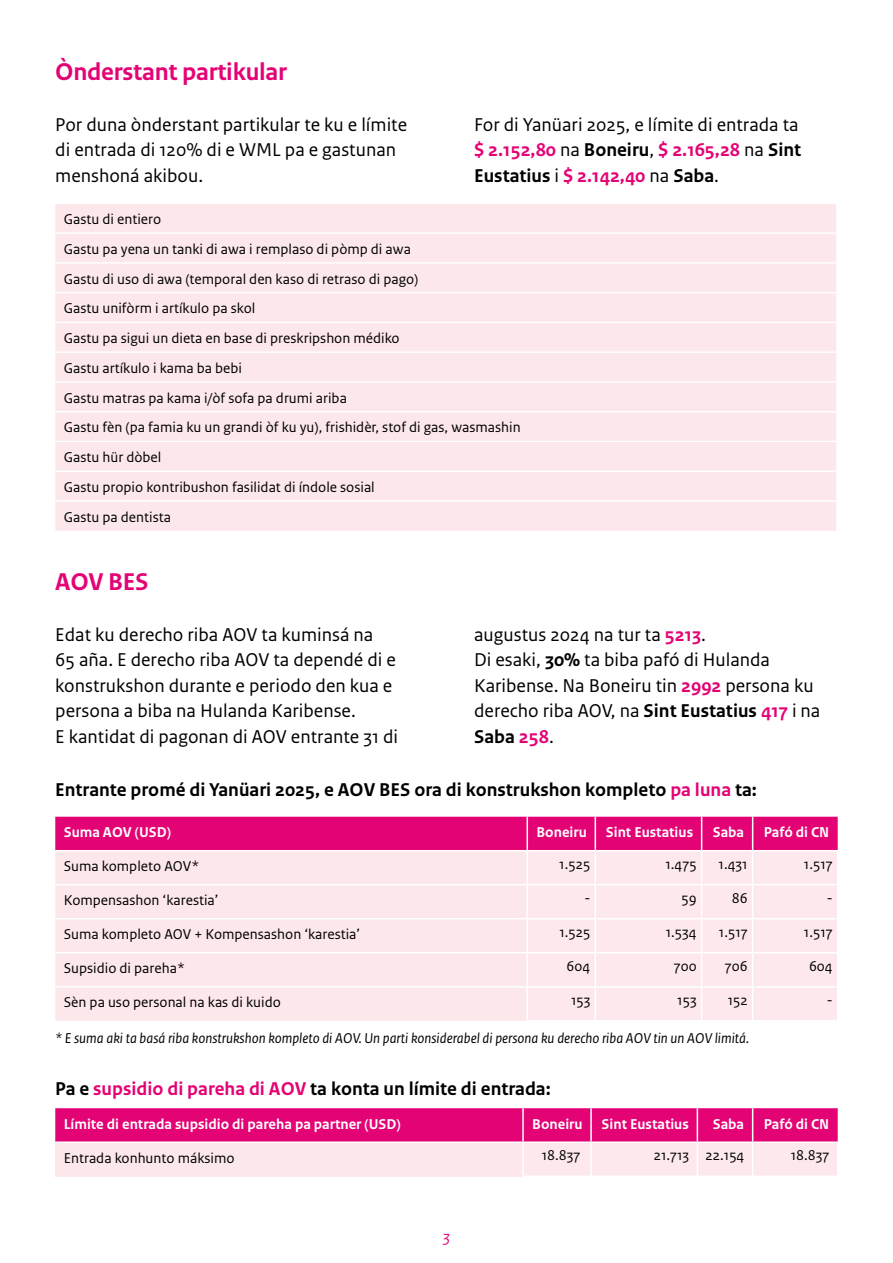
<style>
.page{position:relative;width:893px;height:1263px;background:#fff}
.page>*{position:absolute;margin:0;border:0;box-sizing:border-box;transform-origin:0 0}
.t1{font:700 25.5px "Rijksoverheid Sans Text";letter-spacing:-.01em;color:#e40375}
.t2{font:19.5px/25.5px "Rijksoverheid Sans Text";color:#000}
.t3{font:700 19.5px "Rijksoverheid Sans Text";color:#000}
.t4{font:italic 16.5px "Rijksoverheid Sans Text";color:#e40375}
.t5{font:15px/29.7px "Rijksoverheid Sans Text";color:#000}
.t6{font:700 15px "Rijksoverheid Sans Text";color:#fff}
.t7{font:italic 15px "Rijksoverheid Sans Text";color:#000}
.s1{font-weight:700;color:#e40375}
.s2{font-weight:700}
.s3{color:#e40375}
</style>
<div class="page">
<div style="left:55px;top:204px;width:781px;height:327px;background:#fce7eb"></div>
<hr style="left:55px;top:232px;width:781px;height:2px;background:#fff">
<hr style="left:55px;top:262px;width:781px;height:2px;background:#fff">
<hr style="left:55px;top:292px;width:781px;height:1px;background:#fff">
<hr style="left:55px;top:322px;width:781px;height:1px;background:#fff">
<hr style="left:55px;top:351px;width:781px;height:2px;background:#fff">
<hr style="left:55px;top:381px;width:781px;height:2px;background:#fff">
<hr style="left:55px;top:411px;width:781px;height:1px;background:#fff">
<hr style="left:55px;top:441px;width:781px;height:1px;background:#fff">
<hr style="left:55px;top:470px;width:781px;height:2px;background:#fff">
<hr style="left:55px;top:500px;width:781px;height:2px;background:#fff">
<div style="left:55px;top:817px;width:783px;height:33px;background:#e40375"></div>
<div style="left:55px;top:851px;width:471px;height:170px;background:#fce7eb"></div>
<div style="left:528px;top:851px;width:309px;height:169px;background:#fde9ed"></div>
<hr style="left:595px;top:851px;width:1px;height:33px;background:#fff">
<hr style="left:701px;top:851px;width:1px;height:33px;background:#fff">
<hr style="left:752px;top:851px;width:1px;height:33px;background:#fff">
<hr style="left:526px;top:884px;width:69px;height:1px;background:#fff">
<hr style="left:595px;top:884px;width:107px;height:1px;background:#fff">
<hr style="left:595px;top:885px;width:1px;height:33px;background:#fff">
<hr style="left:702px;top:884px;width:51px;height:1px;background:#fff">
<hr style="left:701px;top:885px;width:1px;height:33px;background:#fff">
<hr style="left:753px;top:884px;width:85px;height:1px;background:#fff">
<hr style="left:752px;top:885px;width:1px;height:33px;background:#fff">
<hr style="left:526px;top:918px;width:69px;height:1px;background:#fff">
<hr style="left:595px;top:918px;width:107px;height:1px;background:#fff">
<hr style="left:595px;top:919px;width:1px;height:33px;background:#fff">
<hr style="left:702px;top:918px;width:51px;height:1px;background:#fff">
<hr style="left:701px;top:919px;width:1px;height:33px;background:#fff">
<hr style="left:753px;top:918px;width:85px;height:1px;background:#fff">
<hr style="left:752px;top:919px;width:1px;height:33px;background:#fff">
<hr style="left:528px;top:952px;width:67px;height:1px;background:#fff">
<hr style="left:595px;top:952px;width:107px;height:1px;background:#fff">
<hr style="left:595px;top:953px;width:1px;height:33px;background:#fff">
<hr style="left:702px;top:952px;width:51px;height:1px;background:#fff">
<hr style="left:701px;top:953px;width:1px;height:33px;background:#fff">
<hr style="left:753px;top:952px;width:85px;height:1px;background:#fff">
<hr style="left:752px;top:953px;width:1px;height:33px;background:#fff">
<hr style="left:528px;top:986px;width:67px;height:1px;background:#fff">
<hr style="left:595px;top:986px;width:107px;height:1px;background:#fff">
<hr style="left:595px;top:987px;width:1px;height:33px;background:#fff">
<hr style="left:702px;top:986px;width:51px;height:1px;background:#fff">
<hr style="left:701px;top:987px;width:1px;height:33px;background:#fff">
<hr style="left:753px;top:986px;width:85px;height:1px;background:#fff">
<hr style="left:752px;top:987px;width:1px;height:33px;background:#fff">
<hr style="left:526px;top:817px;width:2px;height:33px;background:#fff">
<hr style="left:595px;top:817px;width:1px;height:33px;background:#fff">
<hr style="left:701px;top:817px;width:1px;height:33px;background:#fff">
<hr style="left:752px;top:817px;width:1px;height:33px;background:#fff">
<hr style="left:55px;top:884px;width:471px;height:1px;background:#fff">
<hr style="left:55px;top:918px;width:471px;height:1px;background:#fff">
<hr style="left:55px;top:952px;width:473px;height:1px;background:#fff">
<hr style="left:55px;top:986px;width:473px;height:1px;background:#fff">
<svg style="left:55px;top:1108px;width:783px;height:68px;background:#f075b0"></svg>
<hr style="left:524px;top:1141px;width:67px;height:2px;background:#fff">
<hr style="left:522px;top:1143px;width:2px;height:32px;background:#fff">
<hr style="left:591px;top:1141px;width:106px;height:2px;background:#fff">
<hr style="left:590px;top:1143px;width:2px;height:32px;background:#fff">
<hr style="left:697px;top:1141px;width:56px;height:2px;background:#fff">
<hr style="left:697px;top:1143px;width:1px;height:32px;background:#fff">
<hr style="left:753px;top:1141px;width:85px;height:2px;background:#fff">
<hr style="left:752px;top:1143px;width:1px;height:32px;background:#fff">
<hr style="left:837px;top:1143px;width:1px;height:32px;background:#fff">
<hr style="left:522px;top:1175px;width:69px;height:2px;background:#fff">
<hr style="left:591px;top:1175px;width:106px;height:2px;background:#fff">
<hr style="left:697px;top:1175px;width:56px;height:2px;background:#fff">
<hr style="left:753px;top:1175px;width:85px;height:2px;background:#fff">
<hr style="left:522px;top:1108px;width:2px;height:33px;background:#fff">
<hr style="left:590px;top:1108px;width:2px;height:33px;background:#fff">
<hr style="left:697px;top:1108px;width:1px;height:33px;background:#fff">
<hr style="left:752px;top:1108px;width:1px;height:33px;background:#fff">
<hr style="left:55px;top:1141px;width:469px;height:2px;background:#fff">
<h1 class="t1" style="left:55px;top:57px;width:233px">Ònderstant partikular</h1>
<h2 class="t2" style="left:55px;top:112px;width:353px">Por duna ònderstant partikular te ku e límite di entrada di 120% di e WML pa e gastunan menshoná akibou.</h2>
<h2 class="t2" style="left:474px;top:112px;width:328px">For di Yanüari 2025, e límite di entrada ta <span class="s1">$ 2.152,80</span> na <span class="s2">Boneiru</span>, <span class="s1">$ 2.165,28</span> na <span class="s2">Sint<br>Eustatius</span> i <span class="s1">$ 2.142,40</span> na <span class="s2">Saba</span>.</h2>
<p class="t5" style="left:64px;top:204px;width:458px">Gastu di entiero<br>Gastu pa yena un tanki di awa i remplaso di pòmp di awa<br>Gastu di uso di awa (temporal den kaso di retraso di pago)<br>Gastu unifòrm i artíkulo pa skol<br>Gastu pa sigui un dieta en base di preskripshon médiko<br>Gastu artíkulo i kama ba bebi<br>Gastu matras pa kama i/òf sofa pa drumi ariba<br>Gastu fèn (pa famia ku un grandi òf ku yu), frishidèr, stof di gas, wasmashin Gastu hür dòbel<br>Gastu propio kontribushon fasilidat di índole sosial<br>Gastu pa dentista</p>
<h1 class="t1" style="left:55px;top:567px;width:95px">AOV BES</h1>
<h2 class="t2" style="left:55px;top:622px;width:344px">Edat ku derecho riba AOV ta kuminsá na<br>65 aña. E derecho riba AOV ta dependé di e konstrukshon durante e periodo den kua e persona a biba na Hulanda Karibense.<br>E kantidat di pagonan di AOV entrante 31 di</h2>
<h2 class="t2" style="left:474px;top:622px;width:348px">augustus 2024 na tur ta <span class="s1">5213</span>.<br>Di esaki, <span class="s2">30%</span> ta biba pafó di Hulanda<br>Karibense. Na Boneiru tin <span class="s1">2992</span> persona ku derecho riba AOV, na <span class="s2">Sint Eustatius</span> <span class="s1">417</span> i na<br><span class="s2">Saba</span> <span class="s1">258</span>.</h2>
<h2 class="t3" style="left:55px;top:779px;width:703px">Entrante promé di Yanüari 2025, e AOV BES ora di konstrukshon kompleto <span class="s3">pa luna</span> ta:</h2>
<p class="t6" style="left:64px;top:824px;width:109px">Suma AOV (USD)</p>
<p class="t6" style="left:536px;top:824px;width:52px">Boneiru</p>
<p class="t6" style="left:606px;top:824px;width:89px">Sint Eustatius</p>
<p class="t6" style="left:713px;top:824px;width:33px">Saba</p>
<p class="t6" style="left:764px;top:824px;width:67px">Pafó di CN</p>
<p class="t5" style="left:64px;top:852px;width:137px">Suma kompleto AOV*</p>
<p class="t5" style="left:559px;top:849px;width:32px">1.525</p>
<p class="t5" style="left:665px;top:849px;width:33px">1.475</p>
<p class="t5" style="left:719px;top:849px;width:31px">1.431</p>
<p class="t5" style="left:804px;top:849px;width:30px">1.517</p>
<p class="t5" style="left:64px;top:886px;width:156px">Kompensashon ‘karestia’</p>
<p class="t5" style="left:584px;top:883px;width:7px">-</p>
<p class="t5" style="left:681px;top:883px;width:17px">59</p>
<p class="t5" style="left:732px;top:883px;width:17px">86</p>
<p class="t5" style="left:827px;top:883px;width:7px">-</p>
<p class="t5" style="left:64px;top:920px;width:298px">Suma kompleto AOV + Kompensashon ‘karestia’</p>
<p class="t5" style="left:559px;top:917px;width:32px">1.525</p>
<p class="t5" style="left:666px;top:917px;width:32px">1.534</p>
<p class="t5" style="left:719px;top:917px;width:30px">1.517</p>
<p class="t5" style="left:804px;top:917px;width:30px">1.517</p>
<p class="t5" style="left:64px;top:954px;width:123px">Supsidio di pareha*</p>
<p class="t5" style="left:567px;top:951px;width:25px">604</p>
<p class="t5" style="left:674px;top:951px;width:24px">700</p>
<p class="t5" style="left:725px;top:951px;width:24px">706</p>
<p class="t5" style="left:809px;top:951px;width:25px">604</p>
<p class="t5" style="left:64px;top:988px;width:219px">Sèn pa uso personal na kas di kuido</p>
<p class="t5" style="left:571px;top:985px;width:21px">153</p>
<p class="t5" style="left:677px;top:985px;width:21px">153</p>
<p class="t5" style="left:728px;top:985px;width:22px">152</p>
<p class="t5" style="left:827px;top:985px;width:7px">-</p>
<p class="t7" style="left:55px;top:1029px;width:695px">* E suma aki ta basá riba konstrukshon kompleto di AOV. Un parti konsiderabel di persona ku derecho riba AOV tin un AOV limitá.</p>
<h2 class="t3" style="left:55px;top:1078px;width:497px">Pa e <span class="s3">supsidio di pareha di AOV</span> ta konta un límite di entrada:</h2>
<p class="t6" style="left:64px;top:1115px;width:338px">Límite di entrada supsidio di pareha pa partner (USD)</p>
<p class="t6" style="left:532px;top:1115px;width:52px">Boneiru</p>
<p class="t6" style="left:602px;top:1115px;width:89px">Sint Eustatius</p>
<p class="t6" style="left:713px;top:1115px;width:33px">Saba</p>
<p class="t6" style="left:764px;top:1115px;width:67px">Pafó di CN</p>
<p class="t5" style="left:64px;top:1143px;width:172px">Entrada konhunto máksimo</p>
<p class="t5" style="left:542px;top:1141px;width:40px">18.837</p>
<p class="t5" style="left:654px;top:1141px;width:92px">21.713 22.154</p>
<p class="t5" style="left:791px;top:1141px;width:40px">18.837</p>
<p class="t4" style="left:443px;top:1227px;width:8px">3</p>
</div>
